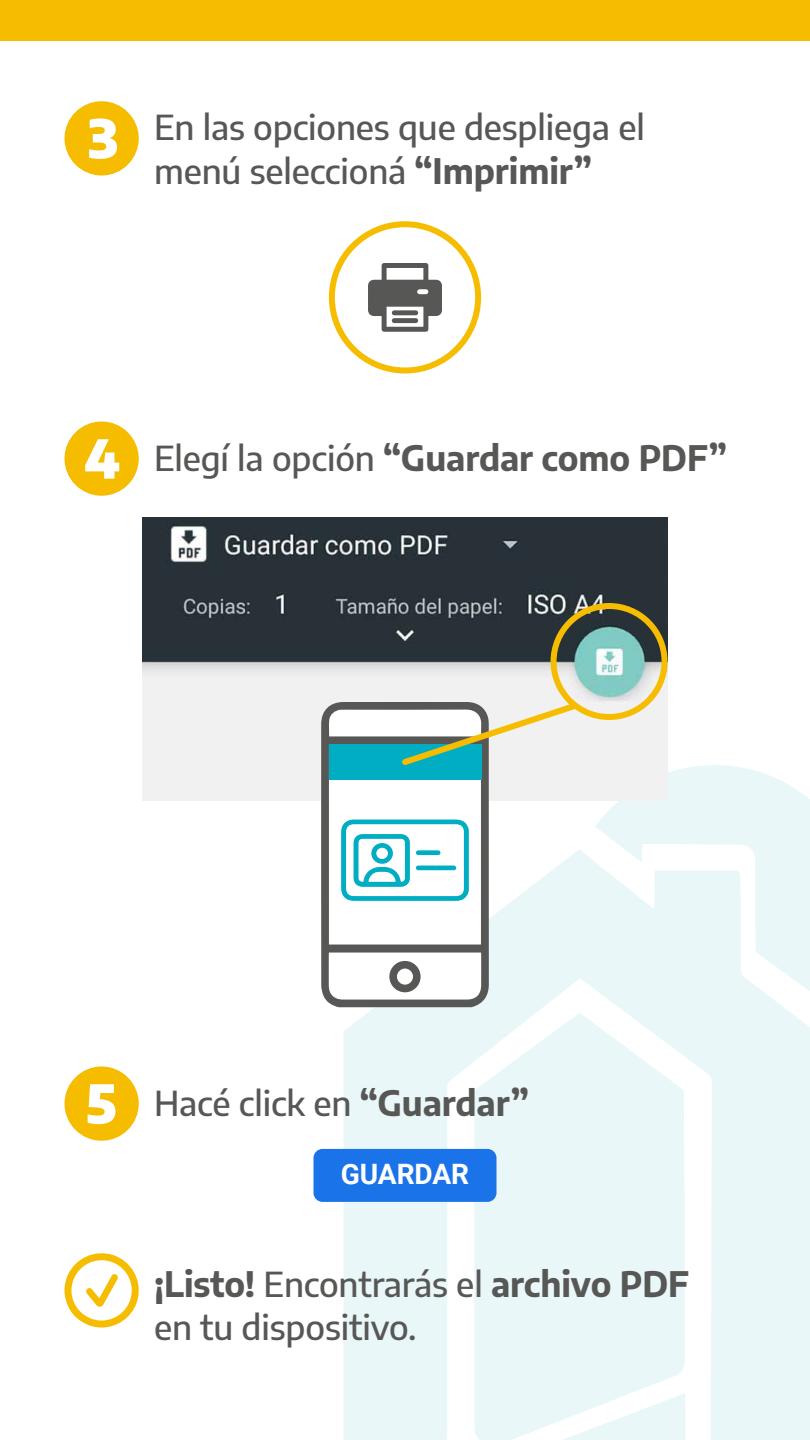
<style>
.page{position:relative;width:810px;height:1440px;background:#fff}
.page>*{position:absolute;margin:0;border:0;box-sizing:border-box;transform-origin:0 0}
.t1{font:500 34.5px/43.5px "Encode Sans";letter-spacing:-.005em;color:#575756;text-align:center}
.t2{font:700 34.5px "Encode Sans";letter-spacing:-.005em;color:#575756}
.t3{font:700 28.12px "Roboto";letter-spacing:-.005em;color:#fff}
.s1{font-weight:900;font-size:53.25px;color:#fff}
.s2{font-weight:700}
.s3{font-weight:500}
</style>
<div class="page">
<svg style="left:595px;top:765px;width:215px;height:84px;fill:#e9f7f9"></svg>
<svg style="left:344px;top:849px;width:466px;height:591px;fill:#e9f7f9"></svg>
<div style="left:0;top:0;width:810px;height:40px;background:#f6bd00"></div>
<div style="left:64px;top:101px;width:75px;height:75px;background:#f6bd00;border-radius:50%"></div>
<div style="left:64px;top:422px;width:75px;height:74px;background:#f6bd00;border-radius:50%"></div>
<div style="left:64px;top:1066px;width:75px;height:75px;background:#f6bd00;border-radius:50%"></div>
<img style="left:142px;top:518px;width:526px;height:282px">
<div style="left:551px;top:603px;width:117px;height:117px;border:6px solid #f6bd00;border-radius:50%"></div>
<svg style="left:321px;top:702px;width:168px;height:305px"></svg>
<svg style="left:389px;top:961px;width:32px;height:31px"></svg>
<div style="left:329px;top:745px;width:152px;height:35px;background:#00adc2"></div>
<div style="left:314px;top:1149px;width:182px;height:53px;background:#1a73e8;border-radius:9px"></div>
<svg style="left:340px;top:221px;width:243px;height:681px"></svg>
<svg style="left:65px;top:1253px;width:74px;height:74px"></svg>
<p class="t1" style="left:88px;top:104px;width:558px"><span class="s1">3</span> En las opciones que despliega el menú seleccioná <span class="s2">“Imprimir”</span></p>
<p class="t2" style="left:84px;top:432px;width:644px"><span class="s1">4</span> <span class="s3">Elegí la opción</span> “Guardar como PDF”</p>
<p class="t1" style="left:86px;top:1080px;width:445px"><span class="s1">5</span> Hacé click en <span class="s2">“Guardar”</span></p>
<p class="t3" style="left:341px;top:1154px;width:130px">GUARDAR</p>
<p class="t1" style="left:154px;top:1260px;width:537px;text-align:left"><span class="s2">¡Listo!</span> Encontrarás el <span class="s2">archivo PDF </span>en tu dispositivo.</p>
</div>
